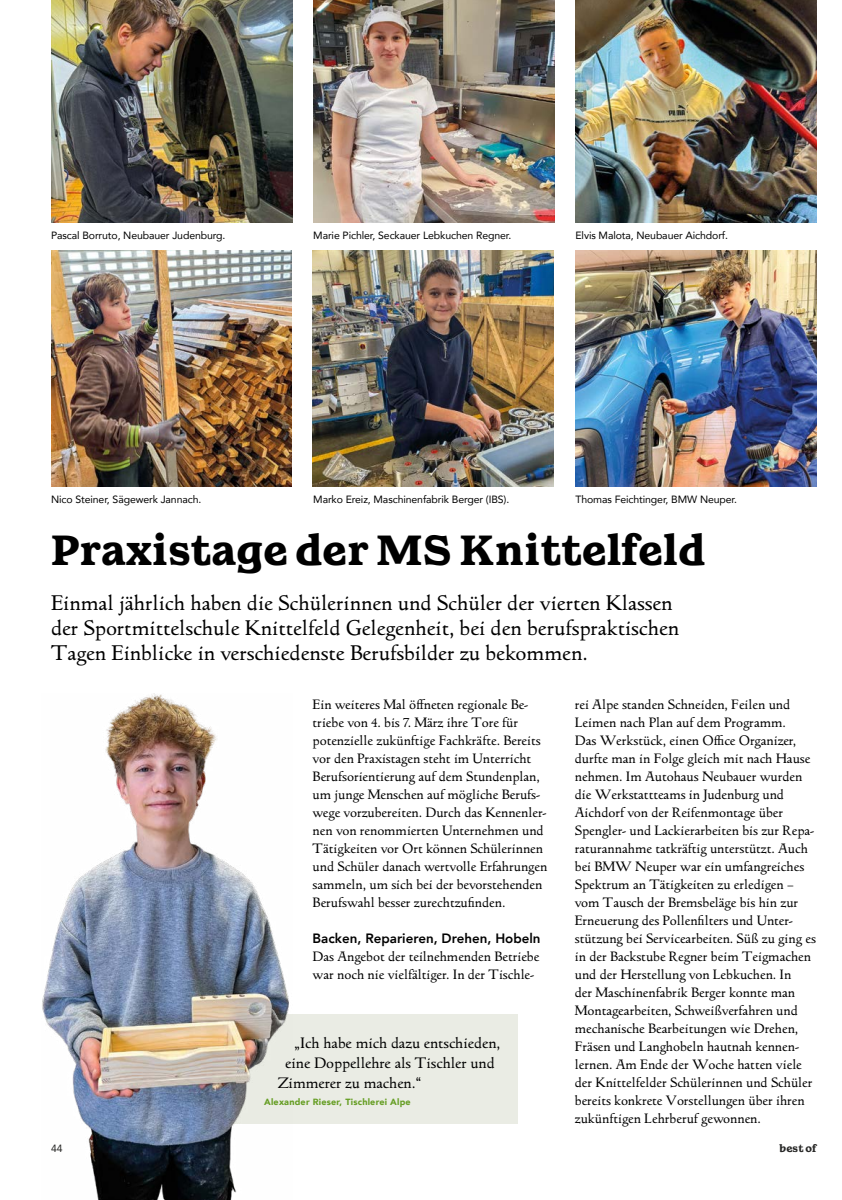
<style>
.page{position:relative;width:842px;height:1200px;background:#fff}
.page>*{position:absolute;margin:0;border:0;box-sizing:border-box;transform-origin:0 0}
.t1{font:700 42px "Walden";color:#000}
.t2{font:21px/25.2px "LTC Italian Old Style Pro";color:#000}
.t3{font:15px "LTC Italian Old Style Pro";color:#000}
.t4{font:13.5px/18px "LTC Italian Old Style Pro";color:#000}
.t5{font:800 13.5px "Avenir";color:#000}
.t6{font:10.5px "Avenir";letter-spacing:-.01em;color:#000}
.t7{font:700 10.5px "Walden";letter-spacing:.01em;color:#282827}
.t8{font:10.5px "Avenir";color:#282827}
.t9{font:900 9px "Avenir";letter-spacing:.025em;color:#669e24}
</style>
<div class="page">
<img style="left:51px;top:0;width:241px;height:223px">
<img style="left:313px;top:0;width:241px;height:223px">
<img style="left:575px;top:0;width:241px;height:223px">
<img style="left:51px;top:251px;width:241px;height:235px">
<img style="left:313px;top:251px;width:241px;height:235px">
<img style="left:575px;top:251px;width:241px;height:235px">
<div style="left:123px;top:1013px;width:394px;height:109px;background:#eaece4"></div>
<img style="left:42px;top:693px;width:250px;height:506px">
<p class="t6" style="left:51px;top:226px;width:176px">Pascal Borruto, Neubauer Judenburg.</p>
<p class="t6" style="left:313px;top:227px;width:200px">Marie Pichler, Seckauer Lebkuchen Regner.</p>
<p class="t6" style="left:575px;top:226px;width:154px">Elvis Malota, Neubauer Aichdorf.</p>
<p class="t6" style="left:51px;top:490px;width:152px">Nico Steiner, Sägewerk Jannach.</p>
<p class="t6" style="left:313px;top:491px;width:198px">Marko Ereiz, Maschinenfabrik Berger (IBS).</p>
<p class="t6" style="left:575px;top:490px;width:163px">Thomas Feichtinger, BMW Neuper.</p>
<h1 class="t1" style="left:51px;top:521px;width:656px">Praxistage der MS Knittelfeld</h1>
<h2 class="t2" style="left:51px;top:590px;width:630px">Einmal jährlich haben die Schülerinnen und Schüler der vierten Klassen der Sportmittelschule Knittelfeld Gelegenheit, bei den berufspraktischen<br>Tagen Einblicke in verschiedenste Berufsbilder zu bekommen.</h2>
<p class="t4" style="left:313px;top:695px;width:236px">Ein weiteres Mal öffneten regionale Be&shy;triebe von 4. bis 7. März ihre Tore für potenzielle zukünftige Fachkräfte. Bereits vor den Praxistagen steht im Unterricht Berufsorientierung auf dem Stundenplan, um junge Menschen auf mögliche Berufs&shy;wege vorzubereiten. Durch das Kennenler&shy;nen von renommierten Unternehmen und Tätigkeiten vor Ort können Schülerinnen und Schüler danach wertvolle Erfahrungen sammeln, um sich bei der bevorstehenden Berufswahl besser zurechtzufinden.</p>
<p class="t5" style="left:313px;top:927px;width:229px">Backen, Reparieren, Drehen, Hobeln</p>
<p class="t4" style="left:313px;top:947px;width:228px">Das Angebot der teilnehmenden Betriebe war noch nie vielfältiger. In der Tischle-</p>
<p class="t3" style="left:294px;top:1034px;width:208px">„Ich habe mich dazu entschieden,</p>
<p class="t3" style="left:285px;top:1053px;width:211px">eine Doppellehre als Tischler und</p>
<p class="t3" style="left:278px;top:1073px;width:145px">Zimmerer zu machen.“</p>
<p class="t9" style="left:264px;top:1093px;width:148px">Alexander Rieser, Tischlerei Alpe</p>
<p class="t4" style="left:575px;top:695px;width:242px">rei Alpe standen Schneiden, Feilen und Leimen nach Plan auf dem Programm.<br>Das Werkstück, einen Office Organizer, durfte man in Folge gleich mit nach Hause nehmen. Im Autohaus Neubauer wurden die Werkstattteams in Judenburg und Aichdorf von der Reifenmontage über Spengler- und Lackierarbeiten bis zur Repa&shy;raturannahme tatkräftig unterstützt. Auch bei BMW Neuper war ein umfangreiches Spektrum an Tätigkeiten zu erledigen – vom Tausch der Bremsbeläge bis hin zur Erneuerung des Pollenfilters und Unter&shy;stützung bei Servicearbeiten. Süß zu ging es in der Backstube Regner beim Teigmachen und der Herstellung von Lebkuchen. In<br>der Maschinenfabrik Berger konnte man Montagearbeiten, Schweißverfahren und mechanische Bearbeitungen wie Drehen, Fräsen und Langhobeln hautnah kennen&shy;lernen. Am Ende der Woche hatten viele der Knittelfelder Schülerinnen und Schüler bereits konkrete Vorstellungen über ihren zukünftigen Lehrberuf gewonnen.</p>
<p class="t8" style="left:51px;top:1139px;width:13px">44</p>
<p class="t7" style="left:779px;top:1140px;width:39px">best of</p>
</div>
